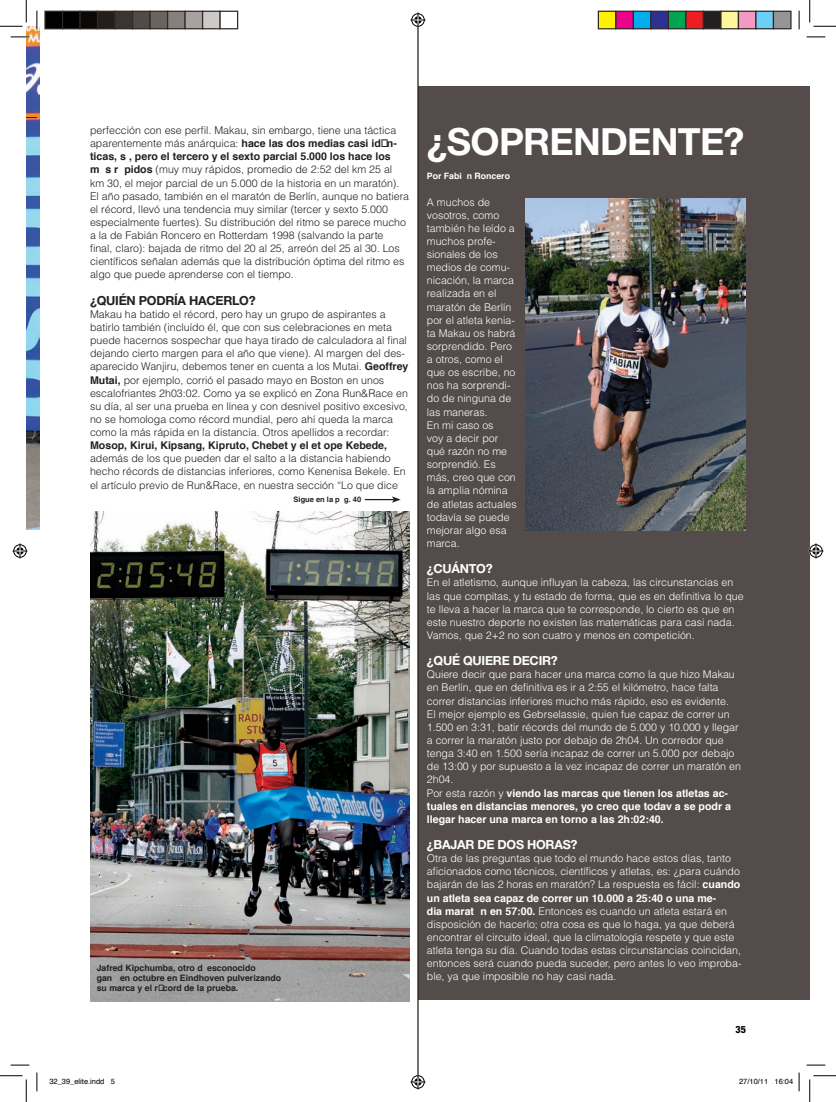
<style>
.page{position:relative;width:836px;height:1102px;background:#fff}
.page>*{position:absolute;margin:0;border:0;box-sizing:border-box;transform-origin:0 0}
.t1{font:700 37.5px "Helvetica Neue";letter-spacing:-.02em;color:#fff}
.t2{font:700 12.5px "Helvetica Neue";letter-spacing:-.02em;color:#fff}
.t3{font:700 12.5px "Helvetica Neue";letter-spacing:-.02em;color:#231f20}
.t4{font:300 10.62px/13.1px "Helvetica";color:#fff}
.t5{font:300 10.62px/13.1px "Helvetica";color:#231f20}
.t6{font:700 10.62px "Helvetica";color:#231f20}
.t7{font:800 condensed 10px "Helvetica Neue";color:#000}
.t8{font:700 8.75px/10px "Helvetica";color:#231f20}
.t9{font:700 8.75px "Helvetica";color:#fff}
.t10{font:7.5px "Helvetica";color:#000}
.t11{font:700 7.5px "Helvetica";color:#231f20}
.s1{font-weight:700}
</style>
<div class="page">
<div style="left:418px;top:86px;width:391px;height:913px;background:#544c4a"></div>
<img style="left:26px;top:26px;width:13px;height:503px">
<img style="left:525px;top:199px;width:221px;height:331px">
<img style="left:90px;top:511px;width:319px;height:490px">
<hr style="left:417px;top:26px;width:1px;height:1049px;background:#231f20">
<svg style="left:365px;top:496px;width:36px;height:6px"></svg>
<svg style="left:11px;top:36px;width:18px;height:2px"></svg>
<svg style="left:806px;top:36px;width:19px;height:2px"></svg>
<svg style="left:11px;top:1064px;width:18px;height:1px"></svg>
<svg style="left:806px;top:1064px;width:19px;height:1px"></svg>
<svg style="left:36px;top:11px;width:2px;height:18px"></svg>
<svg style="left:36px;top:1072px;width:2px;height:19px"></svg>
<svg style="left:798px;top:11px;width:1px;height:18px"></svg>
<svg style="left:0;top:0;width:27px;height:27px"></svg>
<svg style="left:0;top:1075px;width:27px;height:26px"></svg>
<svg style="left:809px;top:0;width:27px;height:27px"></svg>
<svg style="left:809px;top:1075px;width:27px;height:26px"></svg>
<svg style="left:410px;top:13px;width:15px;height:15px"></svg>
<svg style="left:410px;top:1074px;width:15px;height:15px"></svg>
<svg style="left:13px;top:543px;width:15px;height:15px"></svg>
<svg style="left:808px;top:543px;width:15px;height:15px"></svg>
<div style="left:45px;top:11px;width:18px;height:18px;background:#000"></div>
<div style="left:44px;top:11px;width:19px;height:18px;border:1px solid #302a28"></div>
<div style="left:63px;top:11px;width:17px;height:18px;background:#000"></div>
<div style="left:62px;top:11px;width:19px;height:18px;border:1px solid #302a28"></div>
<div style="left:80px;top:11px;width:18px;height:18px;background:#0c0806"></div>
<div style="left:79px;top:11px;width:19px;height:18px;border:1px solid #302a28"></div>
<div style="left:98px;top:11px;width:17px;height:18px;background:#241e1b"></div>
<div style="left:97px;top:11px;width:19px;height:18px;border:1px solid #302a28"></div>
<div style="left:115px;top:11px;width:18px;height:18px;background:#3b3532"></div>
<div style="left:133px;top:11px;width:17px;height:18px;background:#524a47"></div>
<div style="left:132px;top:11px;width:19px;height:18px;border:1px solid #302a28"></div>
<div style="left:150px;top:11px;width:18px;height:18px;background:#6b6360"></div>
<div style="left:149px;top:11px;width:19px;height:18px;border:1px solid #302a28"></div>
<div style="left:168px;top:11px;width:17px;height:18px;background:#867f7c"></div>
<div style="left:167px;top:11px;width:19px;height:18px;border:1px solid #302a28"></div>
<div style="left:185px;top:11px;width:18px;height:18px;background:#a7a2a0"></div>
<div style="left:184px;top:11px;width:19px;height:18px;border:1px solid #302a28"></div>
<div style="left:203px;top:11px;width:17px;height:18px;background:#cdc9c8"></div>
<div style="left:202px;top:11px;width:19px;height:18px;border:1px solid #302a28"></div>
<div style="left:219px;top:11px;width:19px;height:18px;border:1px solid #302a28"></div>
<div style="left:598px;top:11px;width:18px;height:18px;background:#fff101"></div>
<div style="left:597px;top:11px;width:19px;height:18px;border:1px solid #302a28"></div>
<div style="left:616px;top:11px;width:17px;height:18px;background:#ed028c"></div>
<div style="left:615px;top:11px;width:19px;height:18px;border:1px solid #302a28"></div>
<div style="left:633px;top:11px;width:18px;height:18px;background:#00aeef"></div>
<div style="left:632px;top:11px;width:19px;height:18px;border:1px solid #302a28"></div>
<div style="left:651px;top:11px;width:17px;height:18px;background:#2e3092"></div>
<div style="left:650px;top:11px;width:19px;height:18px;border:1px solid #302a28"></div>
<div style="left:668px;top:11px;width:18px;height:18px;background:#00a54f"></div>
<div style="left:667px;top:11px;width:19px;height:18px;border:1px solid #302a28"></div>
<div style="left:686px;top:11px;width:17px;height:18px;background:#ee1d23"></div>
<div style="left:685px;top:11px;width:19px;height:18px;border:1px solid #302a28"></div>
<div style="left:703px;top:11px;width:18px;height:18px;background:#231f20"></div>
<div style="left:702px;top:11px;width:19px;height:18px;border:1px solid #302a28"></div>
<div style="left:721px;top:11px;width:17px;height:18px;background:#fff79a"></div>
<div style="left:720px;top:11px;width:19px;height:18px;border:1px solid #302a28"></div>
<div style="left:738px;top:11px;width:18px;height:18px;background:#f499c2"></div>
<div style="left:737px;top:11px;width:19px;height:18px;border:1px solid #302a28"></div>
<div style="left:756px;top:11px;width:17px;height:18px;background:#6bcff6"></div>
<div style="left:755px;top:11px;width:19px;height:18px;border:1px solid #302a28"></div>
<div style="left:773px;top:11px;width:18px;height:18px;background:#939598"></div>
<div style="left:772px;top:11px;width:19px;height:18px;border:1px solid #302a28"></div>
<svg style="left:798px;top:1072px;width:1px;height:19px"></svg>
<p class="t5" style="left:90px;top:123px;width:320px">perfección con ese perfil. Makau, sin embargo, tiene una táctica aparentemente más anárquica: <span class="s1">hace las dos medias casi idŽn&shy;ticas, s’ , pero el tercero y el sexto parcial 5.000 los hace los<br>m‡ s r‡ pidos</span> (muy muy rápidos, promedio de 2:52 del km 25 al km 30, el mejor parcial de un 5.000 de la historia en un maratón).<br>El año pasado, también en el maratón de Berlín, aunque no batiera el récord, llevó una tendencia muy similar (tercer y sexto 5.000 especialmente fuertes). Su distribución del ritmo se parece mucho a la de Fabián Roncero en Rotterdam 1998 (salvando la parte<br>final, claro): bajada de ritmo del 20 al 25, arreón del 25 al 30. Los científicos señalan además que la distribución óptima del ritmo es algo que puede aprenderse con el tiempo.</p>
<p class="t3" style="left:90px;top:292px;width:167px">¿QUIÉN PODRÍA HACERLO?</p>
<p class="t5" style="left:90px;top:307px;width:320px">Makau ha batido el récord, pero hay un grupo de aspirantes a batirlo también (incluído él, que con sus celebraciones en meta puede hacernos sospechar que haya tirado de calculadora al final dejando cierto margen para el año que viene). Al margen del des&shy;aparecido Wanjiru, debemos tener en cuenta a los Mutai. <span class="s1">Geoffrey Mutai,</span> por ejemplo, corrió el pasado mayo en Boston en unos escalofriantes 2h03:02. Como ya se explicó en Zona Run&amp;Race en su día, al ser una prueba en línea y con desnivel positivo excesivo, no se homologa como récord mundial, pero ahí queda la marca como la más rápida en la distancia. Otros apellidos a recordar:</p>
<p class="t6" style="left:90px;top:437px;width:298px">Mosop, Kirui, Kipsang, Kipruto, Chebet y el et’ ope Kebede,</p>
<p class="t5" style="left:90px;top:452px;width:317px">además de los que pueden dar el salto a la distancia habiendo hecho récords de distancias inferiores, como Kenenisa Bekele. En el artículo previo de Run&amp;Race, en nuestra sección “Lo que dice</p>
<p class="t11" style="left:293px;top:493px;width:69px">Sigue en la p‡ g. 40</p>
<p class="t8" style="left:97px;top:962px;width:186px">Jafred Kipchumba, otro Òd esconocidoÓ<br>gan— en octubre en Eindhoven pulverizando su marca y el rŽcord de la prueba.</p>
<h1 class="t1" style="left:427px;top:118px;width:319px">¿SOPRENDENTE?</h1>
<p class="t9" style="left:427px;top:169px;width:85px">Por Fabi‡ n Roncero</p>
<p class="t4" style="left:427px;top:195px;width:91px">A muchos de vosotros, como también he leído a muchos profe&shy;sionales de los medios de comu&shy;nicación, la marca realizada en el maratón de Berlín por el atleta kenia&shy;ta Makau os habrá sorprendido. Pero a otros, como el que os escribe, no nos ha sorprendi&shy;do de ninguna de las maneras.<br>En mi caso os<br>voy a decir por qué razón no me sorprendió. Es más, creo que con la amplia nómina de atletas actuales todavía se puede mejorar algo esa marca.</p>
<p class="t2" style="left:427px;top:561px;width:67px">¿CUÁNTO?</p>
<p class="t4" style="left:427px;top:576px;width:318px">En el atletismo, aunque influyan la cabeza, las circunstancias en las que compitas, y tu estado de forma, que es en definitiva lo que te lleva a hacer la marca que te corresponde, lo cierto es que en este nuestro deporte no existen las matemáticas para casi nada.<br>Vamos, que 2+2 no son cuatro y menos en competición.</p>
<p class="t2" style="left:427px;top:653px;width:132px">¿QUÉ QUIERE DECIR?</p>
<p class="t4" style="left:427px;top:667px;width:315px">Quiere decir que para hacer una marca como la que hizo Makau en Berlín, que en definitiva es ir a 2:55 el kilómetro, hace falta correr distancias inferiores mucho más rápido, eso es evidente.<br>El mejor ejemplo es Gebrselassie, quien fue capaz de correr un 1.500 en 3:31, batir récords del mundo de 5.000 y 10.000 y llegar a correr la maratón justo por debajo de 2h04. Un corredor que tenga 3:40 en 1.500 sería incapaz de correr un 5.000 por debajo de 13:00 y por supuesto a la vez incapaz de correr un maratón en 2h04.<br>Por esta razón y <span class="s1">viendo las marcas que tienen los atletas ac&shy;tuales en distancias menores, yo creo que todav’ a se podr’ a llegar hacer una marca en torno a las 2h:02:40.</span></p>
<p class="t2" style="left:427px;top:836px;width:152px">¿BAJAR DE DOS HORAS?</p>
<p class="t4" style="left:427px;top:851px;width:316px">Otra de las preguntas que todo el mundo hace estos días, tanto aficionados como técnicos, científicos y atletas, es: ¿para cuándo bajarán de las 2 horas en maratón? La respuesta es fácil: <span class="s1">cuando un atleta sea capaz de correr un 10.000 a 25:40 o una me-<br>dia marat— n en 57:00.</span> Entonces es cuando un atleta estará en disposición de hacerlo; otra cosa es que lo haga, ya que deberá encontrar el circuito ideal, que la climatología respete y que este atleta tenga su día. Cuando todas estas circunstancias coincidan, entonces será cuando pueda suceder, pero antes lo veo improba&shy;ble, ya que imposible no hay casi nada.</p>
<p class="t7" style="left:735px;top:1023px;width:12px">35</p>
<p class="t10" style="left:49px;top:1075px;width:67px">32_39_elite.indd 5</p>
<p class="t10" style="left:739px;top:1075px;width:56px">27/10/11 16:04</p>
</div>
